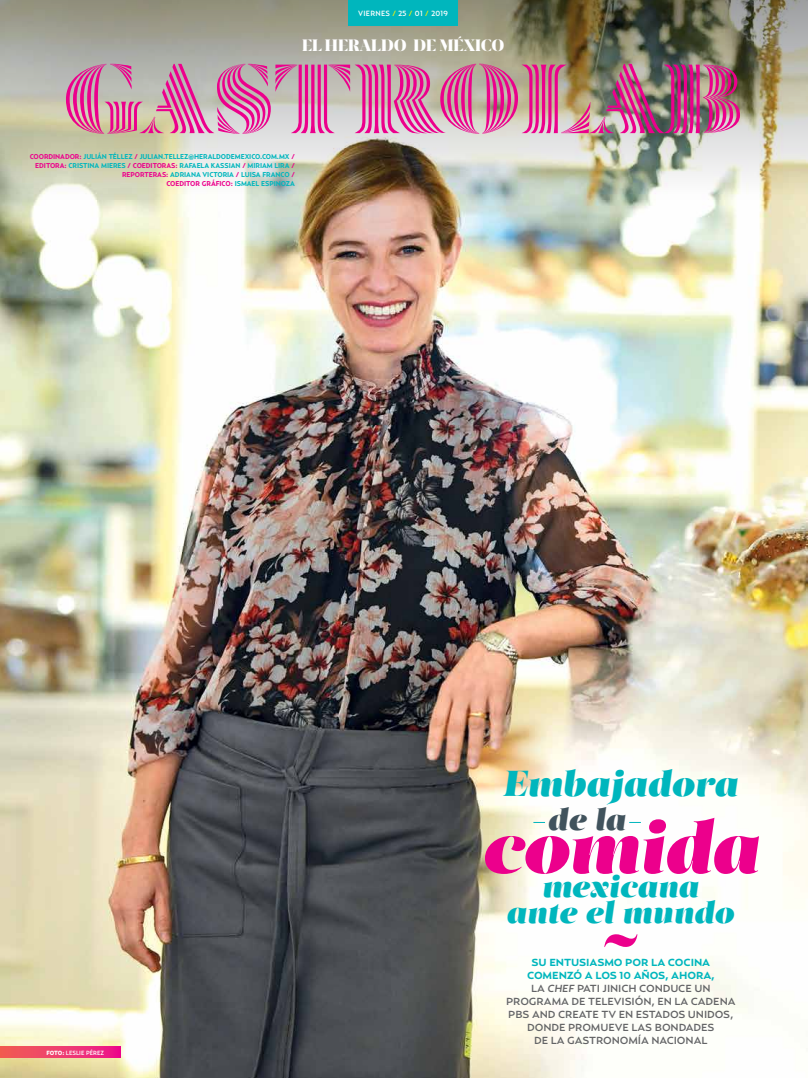
<style>
.page{position:relative;width:808px;height:1078px;background:#fff}
.page>*{position:absolute;margin:0;border:0;box-sizing:border-box;transform-origin:0 0}
.t1{font:900 108.7px "Dala Prisma";letter-spacing:.01em;color:#ec008c}
.t2{font:73px "Salome Italic 0 wt";letter-spacing:-.02em;color:#ec008c}
.t3{font:36.1px "Salome Italic 0 wt";color:#00b6bd}
.t4{font:30.7px/26.2px "Salome Italic 0 wt";color:#00b6bd;text-align:center}
.t5{font:30.7px "Salome Italic 0 wt";color:#41535d}
.t6{font:16px "Breve Display";letter-spacing:.01em;color:#fff}
.t7{font:500 10.2px/13px "Relay Wide";letter-spacing:-.01em;color:#636466;text-align:center}
.t8{font:500 7.5px "Relay";letter-spacing:.03em;color:#fff}
.t9{font:700 7px/9px "Relay";letter-spacing:-.01em;color:#00b6bd;text-align:right}
.t10{font:500 6px "Relay";color:#fff}
.s1{color:#fff200}
.s2{color:#ec008c}
.s3{font-weight:900}
.s4{font-weight:700;color:#00b6bd}
.s5{font-style:italic}
</style>
<div class="page">
<img style="left:0;top:199px;width:808px;height:878px">
<img style="left:0;top:0;width:808px;height:199px">
<div style="left:348px;top:0;width:110px;height:26px;background:#00b6bd"></div>
<svg style="left:604px;top:933px;width:33px;height:13px"></svg>
<svg style="left:0;top:1046px;width:120px;height:11px"></svg>
<svg style="left:533px;top:822px;width:12px;height:1px"></svg>
<svg style="left:629px;top:822px;width:12px;height:1px"></svg>
<p class="t8" style="left:358px;top:9px;width:91px">VIERNES <span class="s1">/</span> 25 <span class="s1">/</span> 01 <span class="s1">/</span> 2019</p>
<h3 class="t6" style="left:302px;top:36px;width:204px">EL HERALDO DE MÉXICO</h3>
<h1 class="t1" style="left:65px;top:22px;width:678px">GASTROLAB</h1>
<p class="t9" style="left:30px;top:152px;width:267px"><span class="s2">COORDINADOR:</span> JULIÁN TÉLLEZ <span class="s2">/</span> JULIAN.TELLEZ@HERALDODEMEXICO.COM.MX <span class="s2">/ EDITORA:</span> CRISTINA MIERES <span class="s2">/ COEDITORAS:</span> RAFAELA KASSIAN <span class="s2">/</span> MIRIAM LIRA <span class="s2">/ REPORTERAS:</span> ADRIANA VICTORIA <span class="s2">/</span> LUISA FRANCO <span class="s2">/<br>COEDITOR GRÁFICO:</span> ISMAEL ESPINOZA</p>
<p class="t10" style="left:47px;top:1048px;width:59px"><span class="s3">FOTO:</span> LESLIE PÉREZ</p>
<h3 class="t3" style="left:502px;top:759px;width:237px">Embajadora</h3>
<h3 class="t5" style="left:548px;top:799px;width:79px">de la</h3>
<h2 class="t2" style="left:481px;top:798px;width:279px">comida</h2>
<h3 class="t4" style="left:506px;top:872px;width:229px">mexicana ante el mundo</h3>
<h3 class="t7" style="left:506px;top:955px;width:231px"><span class="s4">SU ENTUSIASMO POR LA COCINA<br>COMENZÓ A LOS 10 AÑOS, AHORA,<br></span>LA <span class="s5">CHEF</span> PATI JINICH CONDUCE UN<br>PROGRAMA DE TELEVISIÓN, EN LA CADENA<br>PBS AND CREATE TV EN ESTADOS UNIDOS,<br>DONDE PROMUEVE LAS BONDADES<br>DE LA GASTRONOMÍA NACIONAL</h3>
</div>
